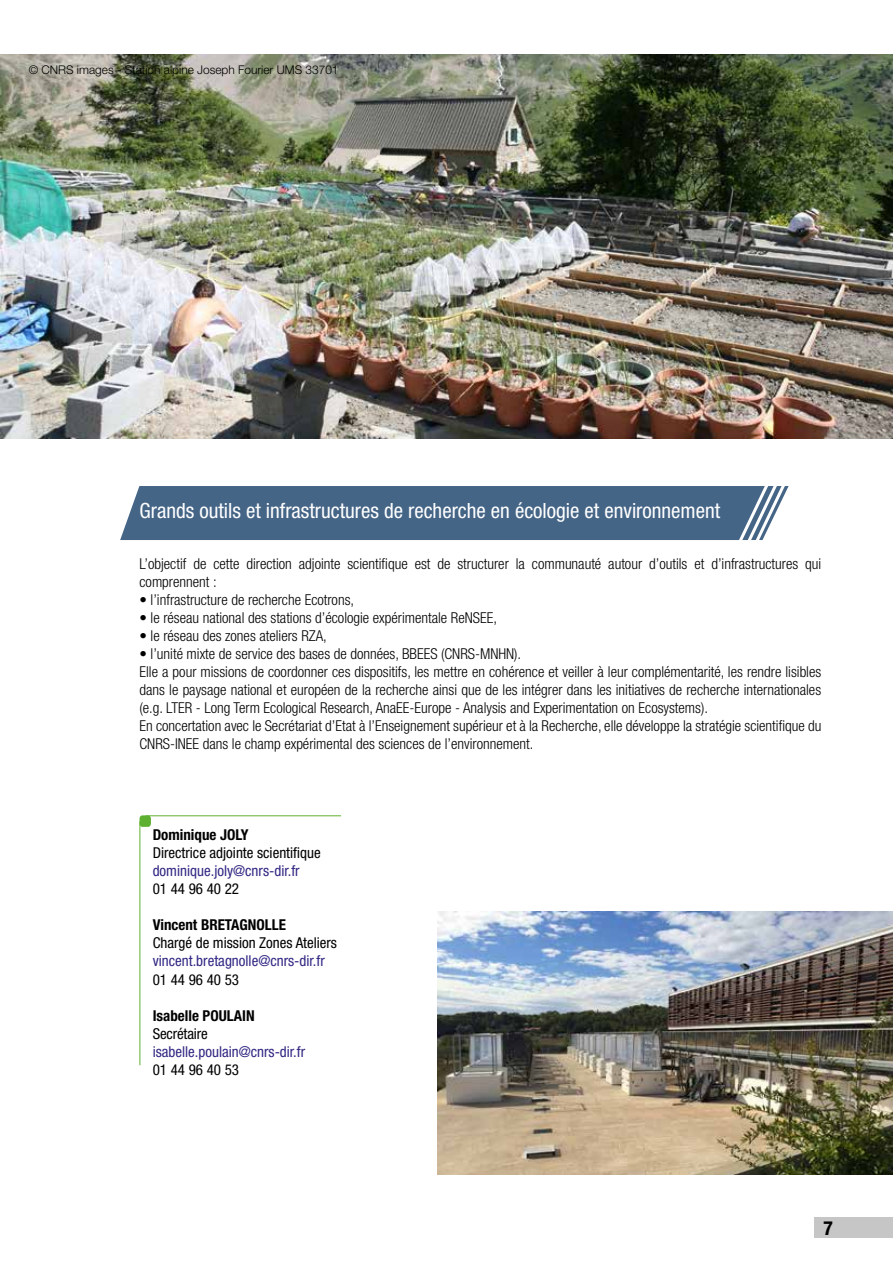
<style>
.page{position:relative;width:893px;height:1263px;background:#fff}
.page>*{position:absolute;margin:0;border:0;box-sizing:border-box;transform-origin:0 0}
.t1{font:condensed 21px "Helvetica Neue LT Std";color:#fff}
.t2{font:700 condensed 19.5px "Helvetica Neue LT Std";color:#000}
.t3{font:300 condensed 15px/18px "Helvetica Neue LT Std";color:#000}
.t4{font:condensed 15px "Helvetica Neue LT Std";color:#000}
.t5{font:condensed 15px "Helvetica Neue LT Std";color:#312783}
.t6{font:700 condensed 15px "Helvetica Neue LT Std";color:#000}
.t7{font:300 12px "Helvetica Neue LT Std";color:#000}
</style>
<div class="page">
<div style="left:814px;top:1217px;width:79px;height:21px;background:#c6c6c6"></div>
<hr style="left:145px;top:815px;width:196px;height:1px;background:#5eb130">
<hr style="left:140px;top:821px;width:1px;height:244px;background:#5eb130">
<svg style="left:139px;top:815px;width:12px;height:12px"></svg>
<img style="left:0;top:54px;width:893px;height:384px">
<div style="left:120px;top:486px;width:669px;height:54px;background:#456587"></div>
<img style="left:438px;top:912px;width:455px;height:262px">
<p class="t7" style="left:29px;top:62px;width:311px">© CNRS images - Station alpine Joseph Fourier UMS 33701</p>
<h1 class="t1" style="left:140px;top:498px;width:582px">Grands outils et infrastructures de recherche en écologie et environnement</h1>
<p class="t3" style="left:140px;top:554px;width:683px">L’objectif de cette direction adjointe scientifique est de structurer la communauté autour d’outils et d’infrastructures qui comprennent :</p>
<p class="t3" style="left:140px;top:590px;width:216px">• l’infrastructure de recherche Ecotrons,</p>
<p class="t3" style="left:140px;top:608px;width:359px">• le réseau national des stations d’écologie expérimentale ReNSEE,</p>
<p class="t3" style="left:140px;top:626px;width:189px">• le réseau des zones ateliers RZA,</p>
<p class="t3" style="left:140px;top:644px;width:683px">• l’unité mixte de service des bases de données, BBEES (CNRS-MNHN).<br>Elle a pour missions de coordonner ces dispositifs, les mettre en cohérence et veiller à leur complémentarité, les rendre lisibles dans le paysage national et européen de la recherche ainsi que de les intégrer dans les initiatives de recherche internationales (e.g. LTER - Long Term Ecological Research, AnaEE-Europe - Analysis and Experimentation on Ecosystems).<br>En concertation avec le Secrétariat d’Etat à l’Enseignement supérieur et à la Recherche, elle développe la stratégie scientifique du CNRS-INEE dans le champ expérimental des sciences de l’environnement.</p>
<p class="t6" style="left:153px;top:826px;width:98px">Dominique JOLY</p>
<p class="t4" style="left:153px;top:844px;width:170px">Directrice adjointe scientifique</p>
<p class="t5" style="left:153px;top:862px;width:148px">dominique.joly@cnrs-dir.fr</p>
<p class="t4" style="left:153px;top:880px;width:88px">01 44 96 40 22</p>
<p class="t6" style="left:153px;top:916px;width:135px">Vincent BRETAGNOLLE</p>
<p class="t4" style="left:153px;top:934px;width:186px">Chargé de mission Zones Ateliers</p>
<p class="t5" style="left:153px;top:952px;width:174px">vincent.bretagnolle@cnrs-dir.fr</p>
<p class="t4" style="left:153px;top:970px;width:88px">01 44 96 40 53</p>
<p class="t6" style="left:153px;top:1006px;width:103px">Isabelle POULAIN</p>
<p class="t4" style="left:153px;top:1024px;width:57px">Secrétaire</p>
<p class="t5" style="left:153px;top:1042px;width:154px">isabelle.poulain@cnrs-dir.fr</p>
<p class="t4" style="left:153px;top:1060px;width:88px">01 44 96 40 53</p>
<h2 class="t2" style="left:823px;top:1216px;width:11px">7</h2>
</div>
